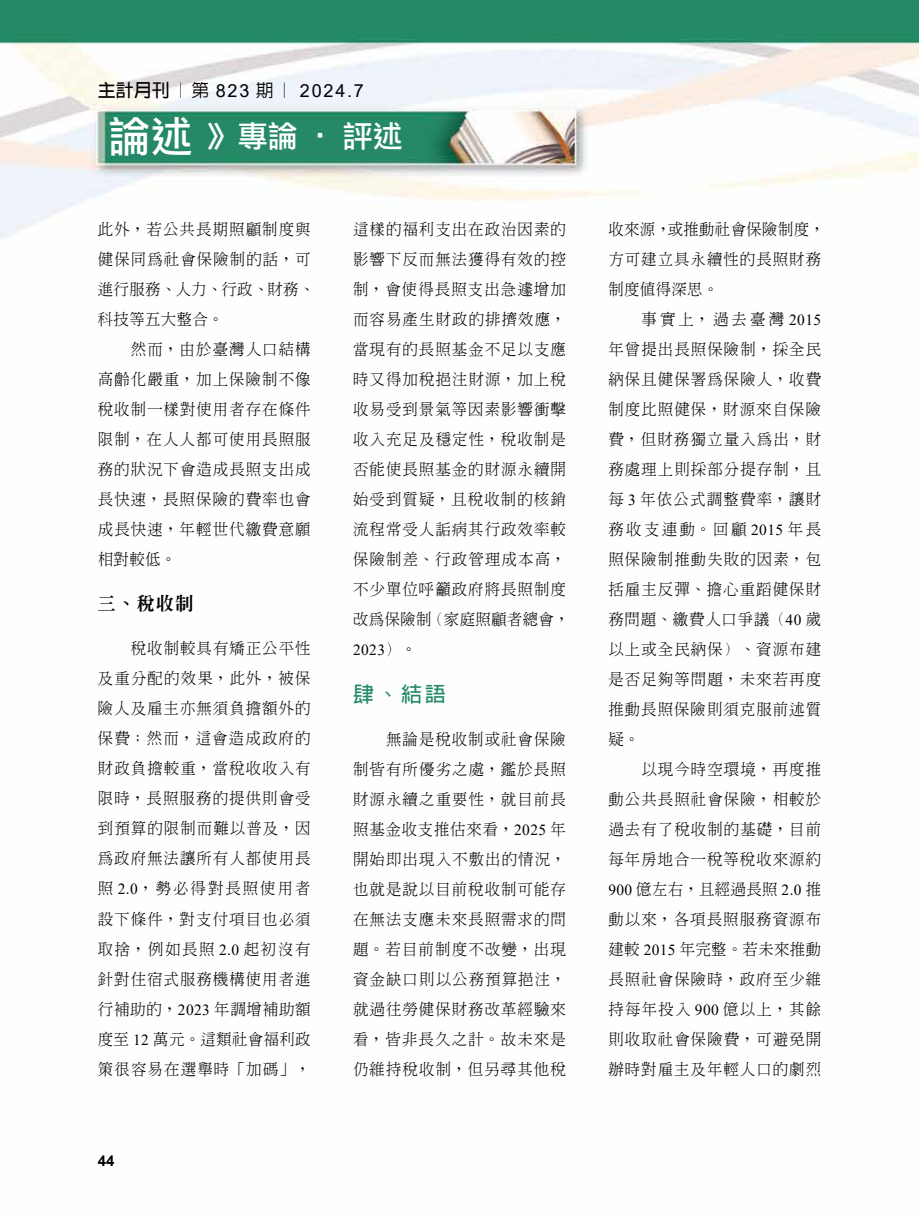
<style>
.page{position:relative;width:919px;height:1217px;background:#fff}
.page>*{position:absolute;margin:0;border:0;box-sizing:border-box;transform-origin:0 0}
.t1{font:30px "DF Li Hei Md WIN BF";color:#fff}
.t2{font:700 21px "Lin Gothic";color:#238a66}
.t3{font:18px "Arial";letter-spacing:.1em;color:#000}
.t4{font:800 18px "Inn Ming";color:#000}
.t5{font:300 15.3px/30px "Inn Ming";letter-spacing:.07em;color:#000;text-align:justify}
.t6{font:300 15.3px/30px "Inn Ming";letter-spacing:.025em;color:#000}
.t7{font:15.3px "Times New Roman";color:#000}
.t8{font:700 15px "Arial";color:#000}
.s1{font-family:"Lin Gothic";font-weight:700}
.s2{font-family:"Lin Gothic";font-weight:500}
.s3{font-size:42px}
.s4{font-family:"Times New Roman";font-weight:400}
.s5{font-family:"Inn Ming";font-weight:300}
</style>
<div class="page">
<img style="left:0;top:0;width:918px;height:239px">
<p class="t3" style="left:98px;top:78px;width:267px"><span class="s1">主計月刊</span><span class="s2">︱第</span> 823 <span class="s2">期︱</span> 2024.7</p>
<h1 class="t1" style="left:109px;top:121px;width:296px"><span class="s3">論述</span> 》專論 ‧ 評述</h1>
<p class="t5" style="left:98px;top:214px;width:218px;text-align:left">此外，若公共長期照顧制度與健保同為社會保險制的話，可進行服務、人力、行政、財務、科技等五大整合。</p>
<p class="t5" style="left:98px;top:334px;width:214px;text-indent:33px">然而，由於臺灣人口結構高齡化嚴重，加上保險制不像稅收制一樣對使用者存在條件限制，在人人都可使用長照服務的狀況下會造成長照支出成長快速，長照保險的費率也會成長快速，年輕世代繳費意願相對較低。</p>
<p class="t4" style="left:98px;top:594px;width:97px">三、稅收制</p>
<p class="t5" style="left:98px;top:633px;width:214px;text-indent:33px">稅收制較具有矯正公平性及重分配的效果，此外，被保險人及雇主亦無須負擔額外的保費；然而，這會造成政府的財政負擔較重，當稅收收入有限時，長照服務的提供則會受到預算的限制而難以普及，因為政府無法讓所有人都使用長照 <span class="s4">2.0</span>，勢必得對長照使用者設下條件，對支付項目也必須取捨，例如長照 <span class="s4">2.0</span> 起初沒有針對住宿式服務機構使用者進行補助的，<span class="s4">2023</span> 年調增補助額度至 <span class="s4">12</span> 萬元。這類社會福利政策很容易在選舉時「加碼」，</p>
<p class="t8" style="left:98px;top:1149px;width:18px">44</p>
<p class="t5" style="left:353px;top:214px;width:218px;text-align:left">這樣的福利支出在政治因素的影響下反而無法獲得有效的控制，會使得長照支出急遽增加而容易產生財政的排擠效應，當現有的長照基金不足以支應時又得加稅挹注財源，加上稅收易受到景氣等因素影響衝擊收入充足及穩定性，稅收制是否能使長照基金的財源永續開始受到質疑，且稅收制的核銷流程常受人詬病其行政效率較保險制差、行政管理成本高，不少單位呼籲政府將長照制度改為保險制（家庭照顧者總會，</p>
<p class="t7" style="left:353px;top:639px;width:65px">2023<span class="s5">）。</span></p>
<h2 class="t2" style="left:353px;top:683px;width:94px">肆、結語</h2>
<p class="t5" style="left:353px;top:723px;width:214px;text-indent:33px">無論是稅收制或社會保險制皆有所優劣之處，鑑於長照財源永續之重要性，就目前長照基金收支推估來看，<span class="s4">2025</span> 年開始即出現入不敷出的情況，也就是說以目前稅收制可能存在無法支應未來長照需求的問題。若目前制度不改變，出現資金缺口則以公務預算挹注，就過往勞健保財務改革經驗來看，皆非長久之計。故未來是仍維持稅收制，但另尋其他稅</p>
<p class="t6" style="left:608px;top:214px;width:218px">收來源，或推動社會保險制度，方可建立具永續性的長照財務制度值得深思。</p>
<p class="t5" style="left:608px;top:304px;width:214px;text-indent:33px">事實上，過去臺灣 <span class="s4">2015</span>年曾提出長照保險制，採全民納保且健保署為保險人，收費制度比照健保，財源來自保險費，但財務獨立量入為出，財務處理上則採部分提存制，且每 <span class="s4">3</span> 年依公式調整費率，讓財務收支連動。回顧 <span class="s4">2015</span> 年長照保險制推動失敗的因素，包括雇主反彈、擔心重蹈健保財務問題、繳費人口爭議（<span class="s4">40</span> 歲以上或全民納保）、資源布建是否足夠等問題，未來若再度推動長照保險則須克服前述質疑。</p>
<p class="t5" style="left:608px;top:754px;width:214px;text-indent:33px">以現今時空環境，再度推動公共長照社會保險，相較於過去有了稅收制的基礎，目前每年房地合一稅等稅收來源約<span class="s4">900</span> 億左右，且經過長照 <span class="s4">2.0</span> 推動以來，各項長照服務資源布建較 <span class="s4">2015</span> 年完整。若未來推動長照社會保險時，政府至少維持每年投入 <span class="s4">900</span> 億以上，其餘則收取社會保險費，可避免開辦時對雇主及年輕人口的劇烈</p>
</div>
